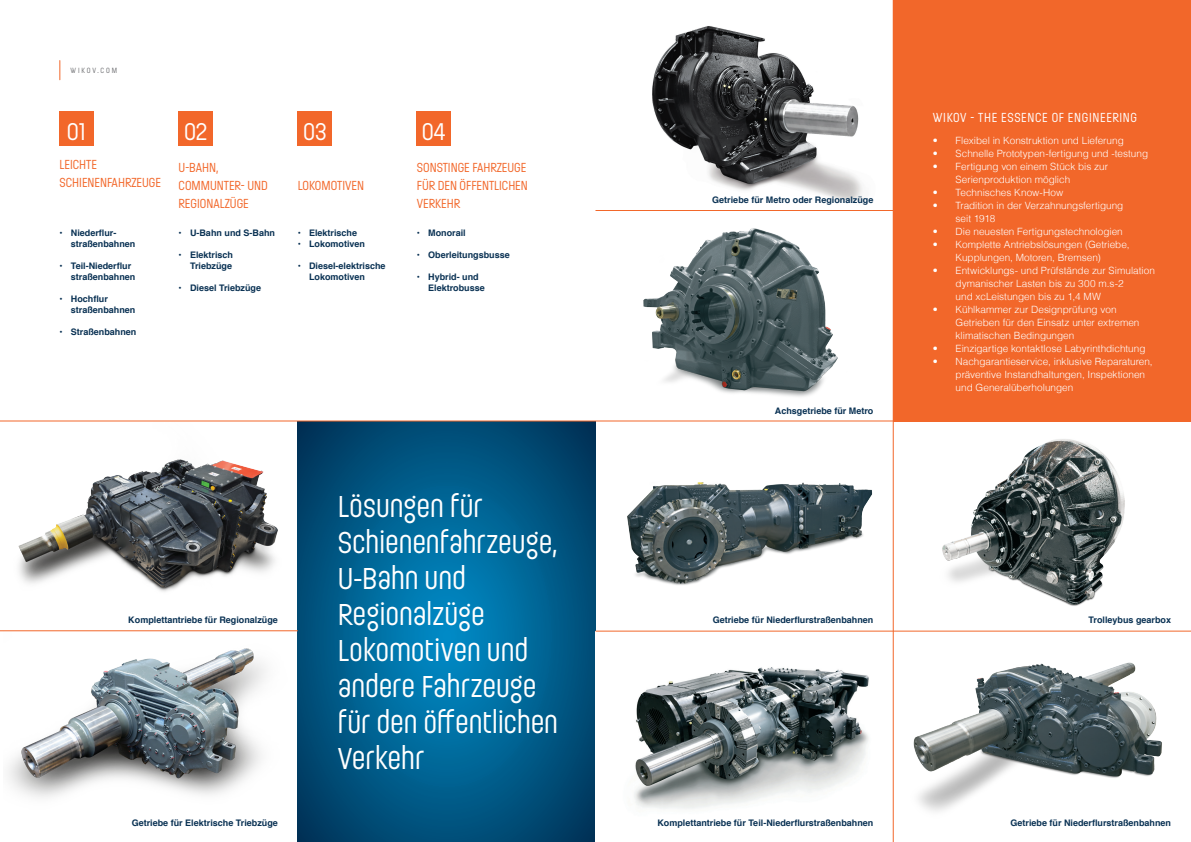
<style>
.page{position:relative;width:1191px;height:842px;background:#fff}
.page>*{position:absolute;margin:0;border:0;box-sizing:border-box;transform-origin:0 0}
.t1{font:30px/36px "Ladislav W";letter-spacing:-.005em;color:#fff}
.t2{font:24px "Ladislav W";color:#fff}
.t3{font:13px/18px "Ladislav W";color:#f2672a}
.t4{font:13px "Ladislav W";letter-spacing:.05em;color:#fff}
.t5{font:300 10px/13px "Helvetica";color:#fff}
.t6{font:700 9px/11px "Helvetica";color:#093153}
.t7{font:7.5px "Ladislav W";letter-spacing:.25em;color:#6c6d70}
</style>
<div class="page">
<div style="left:893px;top:0;width:298px;height:421px;background:#f2672a"></div>
<svg style="left:298px;top:422px;width:297px;height:420px;background:#005b8a"></svg>
<img style="left:8px;top:632px;width:290px;height:192px">
<img style="left:18px;top:422px;width:280px;height:189px">
<div style="left:298px;top:112px;width:34px;height:34px;background:#f2672a"></div>
<div style="left:179px;top:112px;width:34px;height:34px;background:#f2672a"></div>
<div style="left:60px;top:112px;width:34px;height:34px;background:#f2672a"></div>
<div style="left:417px;top:112px;width:34px;height:34px;background:#f2672a"></div>
<hr style="left:0;top:630px;width:298px;height:1px;background:#f2672a">
<svg style="left:60px;top:61px;width:1px;height:19px"></svg>
<img style="left:652px;top:26px;width:211px;height:175px">
<img style="left:627px;top:482px;width:246px;height:103px">
<img style="left:942px;top:439px;width:183px;height:167px">
<img style="left:634px;top:632px;width:259px;height:210px">
<img style="left:913px;top:662px;width:249px;height:150px">
<img style="left:643px;top:228px;width:195px;height:169px">
<hr style="left:0;top:421px;width:1191px;height:1px;background:#f2672a">
<hr style="left:893px;top:0;width:1px;height:842px;background:#f2672a">
<hr style="left:595px;top:631px;width:596px;height:1px;background:#f2672a">
<hr style="left:595px;top:210px;width:298px;height:1px;background:#f2672a">
<p class="t7" style="left:71px;top:66px;width:48px">wikov.com</p>
<h2 class="t2" style="left:67px;top:116px;width:21px">01</h2>
<h2 class="t2" style="left:184px;top:116px;width:24px">02</h2>
<h2 class="t2" style="left:303px;top:116px;width:25px">03</h2>
<h2 class="t2" style="left:422px;top:116px;width:25px">04</h2>
<h3 class="t3" style="left:60px;top:155px;width:103px">LEICHTE<br>SCHIENENFAHRZEUGE</h3>
<h3 class="t3" style="left:179px;top:158px;width:41px">U-BAHN,<br>COMM</h3>
<h3 class="t3" style="left:179px;top:176px;width:91px;text-indent:31px">UNTER- UND<br>REGIO NALZÜGE</h3>
<h3 class="t3" style="left:298px;top:176px;width:13px">LOKOMO</h3>
<h3 class="t3" style="left:337px;top:176px;width:28px">TIVEN</h3>
<p class="t6" style="left:71px;top:228px;width:66px;text-indent:-11px">• Niederflur&shy;straßenbahnen</p>
<p class="t6" style="left:71px;top:261px;width:66px;text-indent:-11px">• Teil-Niederflur straßenbahnen</p>
<p class="t6" style="left:71px;top:294px;width:66px;text-indent:-11px">• Hochflur straßenbahnen</p>
<p class="t6" style="left:60px;top:327px;width:78px">• Straßenbahnen</p>
<p class="t6" style="left:179px;top:228px;width:98px">• U-Bahn und S-Bahn</p>
<p class="t6" style="left:179px;top:250px;width:56px;text-align:right">• Elektrisch<br>Triebzüge</p>
<p class="t6" style="left:179px;top:283px;width:84px">• Diesel Triebzüge</p>
<p class="t6" style="left:298px;top:228px;width:61px">• Elektrische</p>
<p class="t6" style="left:298px;top:239px;width:69px">• Lokomotiven</p>
<p class="t6" style="left:309px;top:261px;width:78px;text-indent:-11px">• Diesel-elektrische<br>Lokomotiven</p>
<h3 class="t3" style="left:417px;top:158px;width:113px;text-align:justify">SONSTINGE FAHRZEUGE FÜR DEN ÖFFENTLICHEN VERKEHR</h3>
<p class="t6" style="left:417px;top:228px;width:50px">• Monorail</p>
<p class="t6" style="left:417px;top:250px;width:94px">• Oberleitungsbusse</p>
<p class="t6" style="left:428px;top:272px;width:58px;text-indent:-11px">• Hybrid- und<br>Elektrobusse</p>
<p class="t6" style="left:128px;top:615px;width:151px">Komplettantriebe für Regionalzüge</p>
<p class="t6" style="left:132px;top:817px;width:148px">Getriebe für Elektrische Triebzüge</p>
<h1 class="t1" style="left:338px;top:488px;width:222px">Lösungen für<br>Schienenfahrzeuge,<br>U-Bahn und<br>Regionalzüge<br>Lokomotiven und andere Fahrzeuge für den öffentlichen<br>Verkehr</h1>
<p class="t6" style="left:712px;top:195px;width:163px">Getriebe für Metro oder Regionalzüge</p>
<p class="t6" style="left:775px;top:405px;width:100px">Achsgetriebe für Metro</p>
<h3 class="t4" style="left:933px;top:110px;width:53px">wikov - the</h3>
<h3 class="t4" style="left:1001px;top:110px;width:8px">essen</h3>
<h3 class="t4" style="left:1035px;top:110px;width:65px">ce of engineer</h3>
<h3 class="t4" style="left:1119px;top:110px;width:11px">ing</h3>
<p class="t5" style="left:933px;top:134px;width:192px">• Flexibel in Konstruktion und Lieferung</p>
<p class="t5" style="left:933px;top:147px;width:217px">• Schnelle Prototypen-fertigung und -testung</p>
<p class="t5" style="left:955px;top:160px;width:154px;text-indent:-23px">• Fertigung von einem Stück bis zur<br>Serienproduktion möglich</p>
<p class="t5" style="left:933px;top:186px;width:132px">• Technisches Know-How</p>
<p class="t5" style="left:955px;top:199px;width:169px;text-indent:-23px">• Tradition in der Verzahnungsfertigung seit 1918</p>
<p class="t5" style="left:933px;top:225px;width:191px">• Die neuesten Fertigungstechnologien</p>
<p class="t5" style="left:955px;top:238px;width:175px;text-indent:-23px">• Komplette Antriebslösungen (Getriebe,<br>Kupplungen, Motoren, Bremsen)</p>
<p class="t5" style="left:955px;top:264px;width:201px;text-indent:-23px">• Entwicklungs- und Prüfstände zur Simulation dymanischer Lasten bis zu 300 m.s-2<br>und xcLeistungen bis zu 1,4 MW</p>
<p class="t5" style="left:955px;top:303px;width:185px;text-indent:-23px">• Kühlkammer zur Designprüfung von<br>Getrieben für den Einsatz unter extremen klimatischen Bedingungen</p>
<p class="t5" style="left:933px;top:342px;width:214px">• Einzigartige kontaktlose Labyrinthdichtung</p>
<p class="t5" style="left:955px;top:355px;width:199px;text-indent:-23px">• Nachgarantieservice, inklusive Reparaturen, präventive Instandhaltungen, Inspektionen und Generalüberholungen</p>
<p class="t6" style="left:713px;top:615px;width:162px">Getriebe für Niederflurstraßenbahnen</p>
<p class="t6" style="left:657px;top:817px;width:217px">Komplettantriebe für Teil-Niederflurstraßenbahnen</p>
<p class="t6" style="left:1088px;top:615px;width:84px">Trolleybus gearbox</p>
<p class="t6" style="left:1010px;top:817px;width:162px">Getriebe für Niederflurstraßenbahnen</p>
</div>
